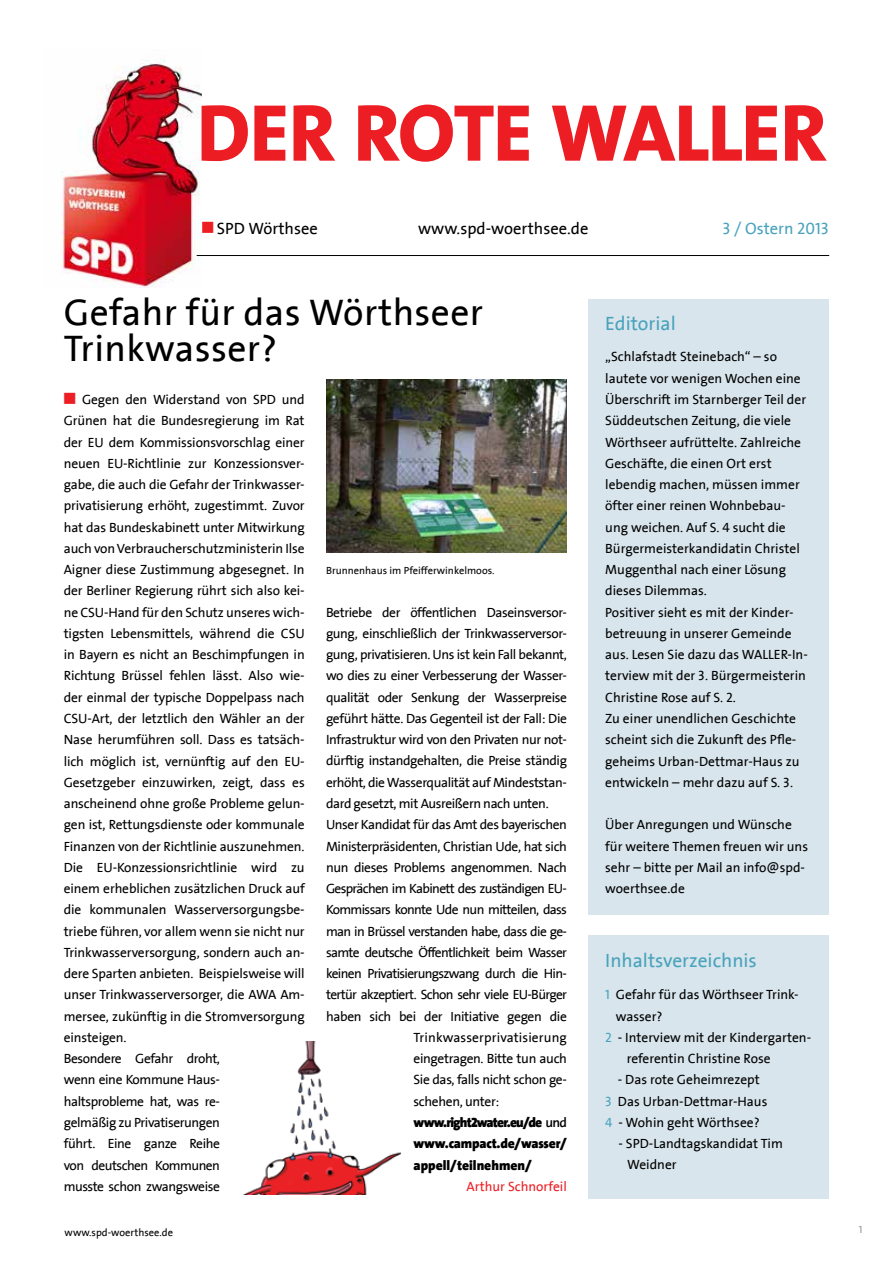
<style>
.page{position:relative;width:893px;height:1263px;background:#fff}
.page>*{position:absolute;margin:0;border:0;box-sizing:border-box;transform-origin:0 0}
.t1{font:81.6px "The Sans Extra Bold Caps";letter-spacing:-.02em;color:#ed1d24}
.t2{font:37.5px/36px "SPD2002 The Sans";letter-spacing:.01em;color:#000}
.t3{font:19.5px "SPD2002 The Sans";color:#49a3bc}
.t4{font:16.5px "SPD2002 The Sans";color:#000}
.t5{font:16.5px "SPD2002 The Sans";color:#49a3bc}
.t6{font:13.5px/21.3px "SPD2002 The Sans";letter-spacing:-.01em;color:#000}
.t7{font:13.5px "SPD2002 The Sans";letter-spacing:-.03em;color:#000}
.t8{font:13.5px "SPD2002 The Sans";letter-spacing:-.05em;color:#000}
.t9{font:900 13.5px/21.3px "SPD The Sans";letter-spacing:-.015em;color:#000;text-align:justify}
.t10{font:13.5px "SPD2002 The Sans";letter-spacing:.01em;color:#000}
.t11{font:13.5px "SPD2002 The Sans";color:#ed1d24}
.t12{font:10.5px "SPD2002 The Sans";color:#000}
.t13{font:10.5px "SPD2002 The Sans";color:#939598}
.s1{color:#ed1d24}
.s2{font-family:"SPD2002 The Sans";font-weight:700}
.s3{color:#49a3bc}
</style>
<div class="page">
<img style="left:326px;top:379px;width:241px;height:174px">
<div style="left:588px;top:299px;width:240px;height:615px;background:#d8e5ec"></div>
<img style="left:61px;top:59px;width:141px;height:229px">
<div style="left:588px;top:935px;width:240px;height:264px;background:#d8e5ec"></div>
<hr style="left:197px;top:255px;width:632px;height:1px;background:#000">
<img style="left:243px;top:1042px;width:158px;height:153px">
<h1 class="t1" style="left:197px;top:81px;width:632px">DER ROTE WALLER</h1>
<p class="t4" style="left:202px;top:220px;width:117px"><sup>■</sup> SPD Wörthsee</p>
<p class="t4" style="left:418px;top:220px;width:172px">www.spd-woerthsee.de</p>
<p class="t5" style="left:722px;top:220px;width:108px">3 / Ostern 2013</p>
<h2 class="t2" style="left:64px;top:296px;width:421px">Gefahr für das Wörthseer<br>Trinkwasser?</h2>
<p class="t6" style="left:64px;top:389px;width:242px"><span class="s1">■</span> Gegen den Widerstand von SPD und Grünen hat die Bundesregierung im Rat der EU dem Kommissionsvorschlag einer neuen EU-Richtlinie zur Konzessionsver&shy;gabe, die auch die Gefahr der Trinkwasser&shy;privatisierung erhöht, zugestimmt. Zuvor hat das Bundeskabinett unter Mitwirkung auch von Verbraucherschutzministerin Ilse Aigner diese Zustimmung abgesegnet. In der Berliner Regierung rührt sich also kei&shy;ne CSU-Hand für den Schutz unseres wich&shy;tigsten Lebensmittels, während die CSU in Bayern es nicht an Beschimpfungen in Richtung Brüssel fehlen lässt. Also wie&shy;der einmal der typische Doppelpass nach CSU-Art, der letztlich den Wähler an der Nase herumführen soll. Dass es tatsäch&shy;lich möglich ist, vernünftig auf den EU-Gesetzgeber einzuwirken, zeigt, dass es anscheinend ohne große Probleme gelun&shy;gen ist, Rettungsdienste oder kommunale Finanzen von der Richtlinie auszunehmen.<br>Die EU-Konzessionsrichtlinie wird zu einem erheblichen zusätzlichen Druck auf die kommunalen Wasserversorgungsbe&shy;triebe führen, vor allem wenn sie nicht nur Trinkwasserversorgung, sondern auch an&shy;dere Sparten anbieten. Beispielsweise will unser Trinkwasserversorger, die AWA Am&shy;mersee, zukünftig in die Stromversorgung einsteigen.<br>Besondere Gefahr droht,<br>wenn eine Kommune Haus-<br>haltsprobleme hat, was re-<br>gelmäßig zu Privatiserungen<br>führt. Eine ganze Reihe<br>von deutschen Kommunen<br>musste schon zwangsweise</p>
<p class="t12" style="left:65px;top:1227px;width:110px">www.spd-woerthsee.de</p>
<p class="t12" style="left:326px;top:565px;width:170px">Brunnenhaus im Pfeifferwinkelmoos.</p>
<p class="t7" style="left:326px;top:605px;width:242px">Betriebe der öffentlichen Daseinsversor-</p>
<p class="t7" style="left:326px;top:626px;width:242px">gung, einschließlich der Trinkwasserversor-</p>
<p class="t7" style="left:326px;top:647px;width:242px">gung, privatisieren. Uns ist kein Fall bekannt,</p>
<p class="t7" style="left:326px;top:669px;width:242px">wo dies zu einer Verbesserung der Wasser-</p>
<p class="t7" style="left:326px;top:690px;width:242px">qualität oder Senkung der Wasserpreise</p>
<p class="t7" style="left:326px;top:711px;width:242px">geführt hätte. Das Gegenteil ist der Fall: Die</p>
<p class="t7" style="left:326px;top:733px;width:242px">Infrastruktur wird von den Privaten nur not-</p>
<p class="t7" style="left:326px;top:754px;width:242px">dürftig instandgehalten, die Preise ständig</p>
<p class="t7" style="left:326px;top:775px;width:242px">erhöht, die Wasserqualität auf Mindeststan-</p>
<p class="t7" style="left:326px;top:796px;width:224px">dard gesetzt, mit Ausreißern nach unten.</p>
<p class="t7" style="left:326px;top:818px;width:242px">Unser Kandidat für das Amt des bayerischen</p>
<p class="t7" style="left:326px;top:839px;width:242px">Ministerpräsidenten, Christian Ude, hat sich</p>
<p class="t7" style="left:326px;top:860px;width:242px">nun dieses Problems angenommen. Nach</p>
<p class="t8" style="left:326px;top:881px;width:242px">Gesprächen im Kabinett des zuständigen EU-</p>
<p class="t8" style="left:326px;top:903px;width:242px">Kommissars konnte Ude nun mitteilen, dass</p>
<p class="t8" style="left:326px;top:924px;width:242px">man in Brüssel verstanden habe, dass die ge-</p>
<p class="t8" style="left:326px;top:945px;width:242px">samte deutsche Öffentlichkeit beim Wasser</p>
<p class="t8" style="left:326px;top:966px;width:242px">keinen Privatisierungszwang durch die Hin-</p>
<p class="t8" style="left:326px;top:988px;width:242px">tertür akzeptiert. Schon sehr viele EU-Bürger</p>
<p class="t6" style="left:326px;top:1006px;width:242px">haben sich bei der Initiative gegen die</p>
<p class="t10" style="left:414px;top:1030px;width:155px">Trinkwasserprivatisierung</p>
<p class="t6" style="left:414px;top:1048px;width:155px">eingetragen. Bitte tun auch</p>
<p class="t6" style="left:414px;top:1070px;width:155px">Sie das, falls nicht schon ge-</p>
<p class="t6" style="left:414px;top:1091px;width:87px">schehen, unter:</p>
<p class="t9" style="left:414px;top:1112px;width:155px">www.right2water.eu/de <span class="s2">und </span>www.campact.de/wasser/ appell/teilnehmen/</p>
<p class="t11" style="left:466px;top:1179px;width:102px">Arthur Schnorfeil</p>
<h3 class="t3" style="left:605px;top:314px;width:72px">Editorial</h3>
<p class="t6" style="left:605px;top:347px;width:204px">„Schlafstadt Steinebach“ – so lautete vor wenigen Wochen eine<br>Überschrift im Starnberger Teil der<br>Süddeutschen Zeitung, die viele<br>Wörthseer aufrüttelte. Zahlreiche<br>Geschäfte, die einen Ort erst lebendig machen, müssen immer öfter einer reinen Wohnbebau&shy;ung weichen. Auf S. 4 sucht die<br>Bürgermeisterkandidatin Christel<br>Muggenthal nach einer Lösung dieses Dilemmas.<br>Positiver sieht es mit der Kinder&shy;betreuung in unserer Gemeinde aus. Lesen Sie dazu das WALLER-In&shy;terview mit der 3. Bürgermeisterin<br>Christine Rose auf S. 2.<br>Zu einer unendlichen Geschichte scheint sich die Zukunft des Pfle&shy;geheims Urban-Dettmar-Haus zu entwickeln – mehr dazu auf S. 3.</p>
<p class="t6" style="left:605px;top:814px;width:204px">Über Anregungen und Wünsche für weitere Themen freuen wir uns sehr – bitte per Mail an info@spd&shy;woerthsee.de</p>
<h3 class="t3" style="left:605px;top:950px;width:153px">Inhaltsverzeichnis</h3>
<p class="t6" style="left:605px;top:985px;width:195px"><span class="s3">1</span> Gefahr für das Wörthseer Trink-</p>
<p class="t6" style="left:616px;top:1006px;width:48px">wasser?</p>
<p class="t6" style="left:605px;top:1027px;width:207px"><span class="s3">2</span> - Interview mit der Kindergarten-</p>
<p class="t6" style="left:627px;top:1048px;width:145px">referentin Christine Rose</p>
<p class="t6" style="left:605px;top:1070px;width:164px;text-align:center">- Das rote Geheimrezept<br><span class="s3">3</span> Das Urban-Dettmar-Haus<br><span class="s3">4</span> - Wohin geht Wörthsee?</p>
<p class="t6" style="left:627px;top:1133px;width:157px;text-indent:-9px">- SPD-Landtagskandidat Tim<br>Weidner</p>
<p class="t13" style="left:859px;top:1224px;width:5px">1</p>
</div>
